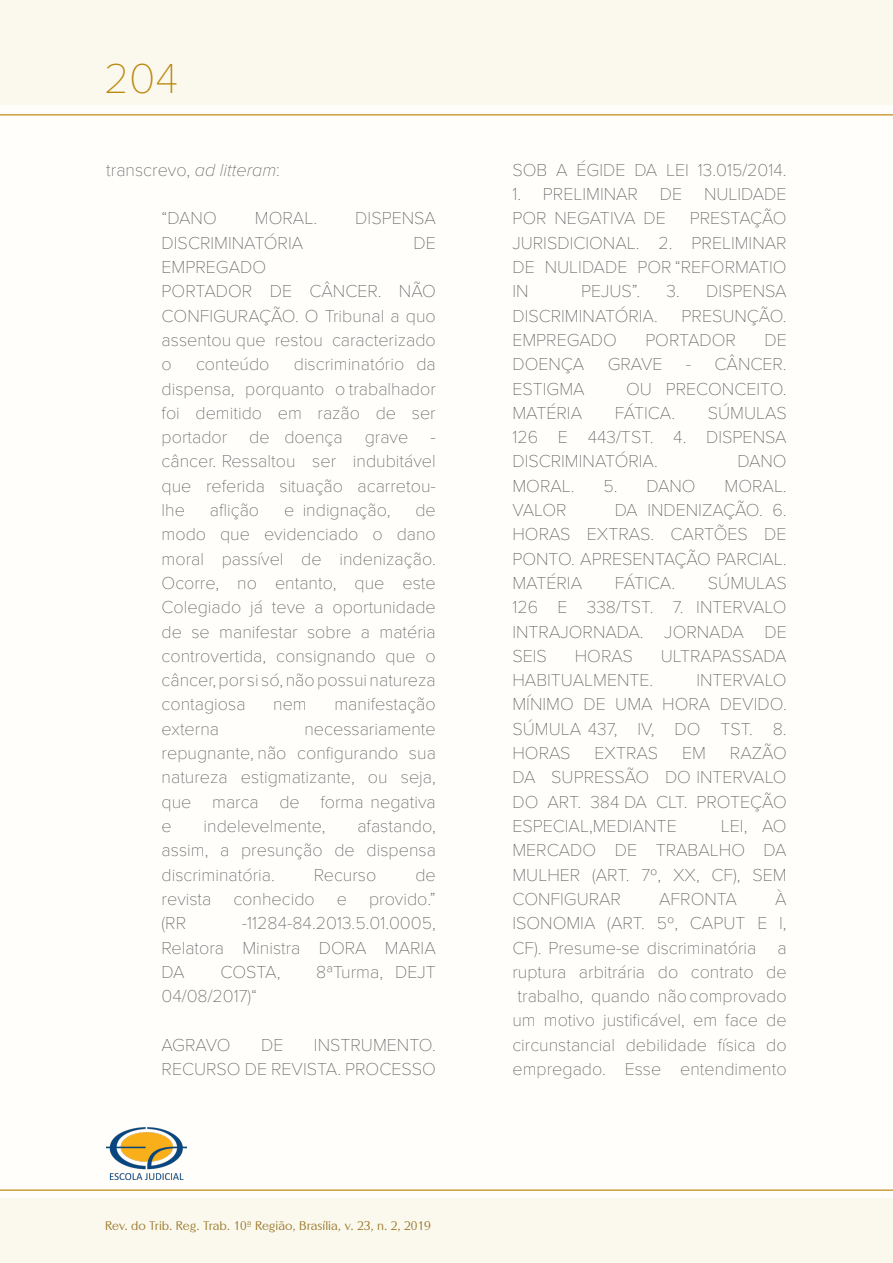
<style>
.page{position:relative;width:893px;height:1263px;background:#fffefb}
.page>*{position:absolute;margin:0;border:0;box-sizing:border-box;transform-origin:0 0}
.t1{font:100 43.5px "Proxima Nova T";color:#ba880d}
.t2{font:100 18px/24.3px "Proxima Nova T";color:#5c5c5f;text-align:justify}
.t3{font:12px "Altrincham";color:#987929}
.s1{font-family:"Proxima Nova";font-style:italic}
</style>
<div class="page">
<div style="left:0;top:1199px;width:893px;height:64px;background:#fbf8ee"></div>
<div style="left:0;top:0;width:893px;height:104px;background:#fbf8ee"></div>
<img style="left:106px;top:1128px;width:80px;height:52px">
<hr style="left:0;top:114px;width:893px;height:2px;background:#cb9f3c">
<hr style="left:0;top:1189px;width:893px;height:2px;background:#cb9f3c">
<h1 class="t1" style="left:104px;top:46px;width:76px">204</h1>
<p class="t2" style="left:106px;top:156px;width:175px">transcrevo, <span class="s1">ad litteram</span>:</p>
<p class="t2" style="left:162px;top:205px;width:57px">“DANO</p>
<p class="t2" style="left:255px;top:205px;width:64px">MORAL.</p>
<p class="t2" style="left:355px;top:205px;width:82px">DISPENSA</p>
<p class="t2" style="left:162px;top:229px;width:143px">DISCRIMINATÓRIA</p>
<p class="t2" style="left:414px;top:229px;width:24px">DE</p>
<p class="t2" style="left:162px;top:254px;width:276px;text-align:left">EMPREGADO<br>PORTADOR DE CÂNCER. NÃO<br>CONFIGURAÇÃO. O Tribunal a quo assentou que restou caracterizado o</p>
<p class="t2" style="left:162px;top:351px;width:276px;text-indent:132px">discriminatório da dispensa, porquanto o trabalhador foi demitido em razão de ser portador de doença grave - câncer. Ressaltou ser indubitável que referida situação acarretou&shy;lhe</p>
<p class="t2" style="left:196px;top:351px;width:75px">conteúdo</p>
<p class="t2" style="left:210px;top:497px;width:51px">aflição</p>
<p class="t2" style="left:284px;top:497px;width:108px">e indignação,</p>
<p class="t2" style="left:162px;top:497px;width:276px;text-indent:254px">de modo que evidenciado o dano moral passível de indenização.<br>Ocorre, no entanto, que este Colegiado já teve a oportunidade de se manifestar sobre a matéria controvertida, consignando que o câncer, por si só, não possui natureza contagiosa</p>
<p class="t2" style="left:273px;top:691px;width:35px">nem</p>
<p class="t2" style="left:334px;top:691px;width:103px">manifestação</p>
<p class="t2" style="left:162px;top:715px;width:276px;text-indent:143px">necessariamente repugnante, não configurando sua natureza estigmatizante, ou seja, que marca de forma negativa e</p>
<p class="t2" style="left:162px;top:715px;width:59px">externa</p>
<p class="t2" style="left:162px;top:813px;width:276px;text-indent:196px">afastando, assim, a presunção de dispensa discriminatória.</p>
<p class="t2" style="left:204px;top:813px;width:124px">indelevelmente,</p>
<p class="t2" style="left:162px;top:861px;width:276px;text-indent:254px">de revista conhecido e provido.” (RR</p>
<p class="t2" style="left:314px;top:861px;width:64px">Recurso</p>
<p class="t2" style="left:162px;top:910px;width:276px;text-indent:80px">-11284-84.2013.5.01.0005, Relatora Ministra DORA MARIA DA</p>
<p class="t2" style="left:220px;top:958px;width:62px">COSTA,</p>
<p class="t2" style="left:316px;top:958px;width:121px">8ªTurma, DEJT</p>
<p class="t2" style="left:162px;top:983px;width:97px">04/08/2017)“</p>
<p class="t2" style="left:162px;top:1031px;width:71px">AGRAVO</p>
<p class="t2" style="left:261px;top:1031px;width:24px">DE</p>
<p class="t2" style="left:162px;top:1031px;width:276px;text-align:right">INSTRUMENTO.<br>RECURSO DE REVISTA. PROCESSO</p>
<p class="t3" style="left:105px;top:1219px;width:327px">Rev. do Trib. Reg. Trab. 10ª Região, Brasília, v. 23, n. 2, 2019</p>
<p class="t2" style="left:512px;top:156px;width:276px">SOB A ÉGIDE DA LEI 13.015/2014.</p>
<p class="t2" style="left:512px;top:181px;width:276px">1. PRELIMINAR DE NULIDADE<br>POR NEGATIVA DE</p>
<p class="t2" style="left:512px;top:205px;width:276px;text-indent:177px">PRESTAÇÃO JURISDICIONAL. 2. PRELIMINAR DE NULIDADE POR “REFORMATIO IN</p>
<p class="t2" style="left:581px;top:278px;width:61px">PEJUS”.</p>
<p class="t2" style="left:667px;top:278px;width:122px">3. DISPENSA</p>
<p class="t2" style="left:512px;top:302px;width:147px">DISCRIMINATÓRIA.</p>
<p class="t2" style="left:682px;top:302px;width:107px">PRESUNÇÃO.</p>
<p class="t2" style="left:512px;top:327px;width:106px">EMPREGADO</p>
<p class="t2" style="left:645px;top:327px;width:92px">PORTADOR</p>
<p class="t2" style="left:764px;top:327px;width:24px">DE</p>
<p class="t2" style="left:512px;top:351px;width:73px">DOENÇA</p>
<p class="t2" style="left:608px;top:351px;width:57px">GRAVE</p>
<p class="t2" style="left:686px;top:351px;width:102px">- CÂNCER.</p>
<p class="t2" style="left:512px;top:375px;width:74px">ESTIGMA</p>
<p class="t2" style="left:626px;top:375px;width:162px">OU PRECONCEITO.</p>
<p class="t2" style="left:512px;top:399px;width:71px">MATÉRIA</p>
<p class="t2" style="left:615px;top:399px;width:62px">FÁTICA.</p>
<p class="t2" style="left:512px;top:399px;width:276px;text-indent:195px">SÚMULAS 126 E 443/TST. 4. DISPENSA DISCRIMINATÓRIA.</p>
<p class="t2" style="left:737px;top:448px;width:51px">DANO</p>
<p class="t2" style="left:512px;top:472px;width:64px">MORAL.</p>
<p class="t2" style="left:603px;top:472px;width:94px">5. DANO</p>
<p class="t2" style="left:724px;top:472px;width:64px">MORAL.</p>
<p class="t2" style="left:512px;top:497px;width:56px">VALOR</p>
<p class="t2" style="left:512px;top:497px;width:276px;text-indent:102px">DA INDENIZAÇÃO. 6.<br>HORAS EXTRAS. CARTÕES DE PONTO. APRESENTAÇÃO PARCIAL.<br>MATÉRIA</p>
<p class="t2" style="left:512px;top:570px;width:276px;text-indent:195px">SÚMULAS 126 E 338/TST. 7. INTERVALO INTRAJORNADA. JORNADA DE SEIS</p>
<p class="t2" style="left:615px;top:570px;width:62px">FÁTICA.</p>
<p class="t2" style="left:575px;top:642px;width:60px">HORAS</p>
<p class="t2" style="left:661px;top:642px;width:127px">ULTRAPASSADA</p>
<p class="t2" style="left:512px;top:667px;width:142px">HABITUALMENTE.</p>
<p class="t2" style="left:512px;top:667px;width:276px;text-indent:184px">INTERVALO MÍNIMO DE UMA HORA DEVIDO.<br>SÚMULA 437, IV, DO TST. 8.<br>HORAS</p>
<p class="t2" style="left:512px;top:740px;width:276px;text-indent:218px">RAZÃO DA SUPRESSÃO DO INTERVALO DO ART. 384 DA CLT. PROTEÇÃO ESPECIAL,MEDIANTE</p>
<p class="t2" style="left:595px;top:740px;width:65px">EXTRAS</p>
<p class="t2" style="left:682px;top:740px;width:25px">EM</p>
<p class="t2" style="left:512px;top:813px;width:276px;text-indent:209px">LEI, AO MERCADO DE TRABALHO DA MULHER (ART. 7º, XX, CF), SEM CONFIGURAR</p>
<p class="t2" style="left:512px;top:885px;width:276px;text-indent:263px">À ISONOMIA (ART. 5º, CAPUT E I, CF). Presume-se discriminatória a ruptura arbitrária do contrato de trabalho, quando não comprovado um motivo justificável, em face de circunstancial debilidade física do empregado. Esse entendimento</p>
<p class="t2" style="left:659px;top:885px;width:79px">AFRONTA</p>
</div>
